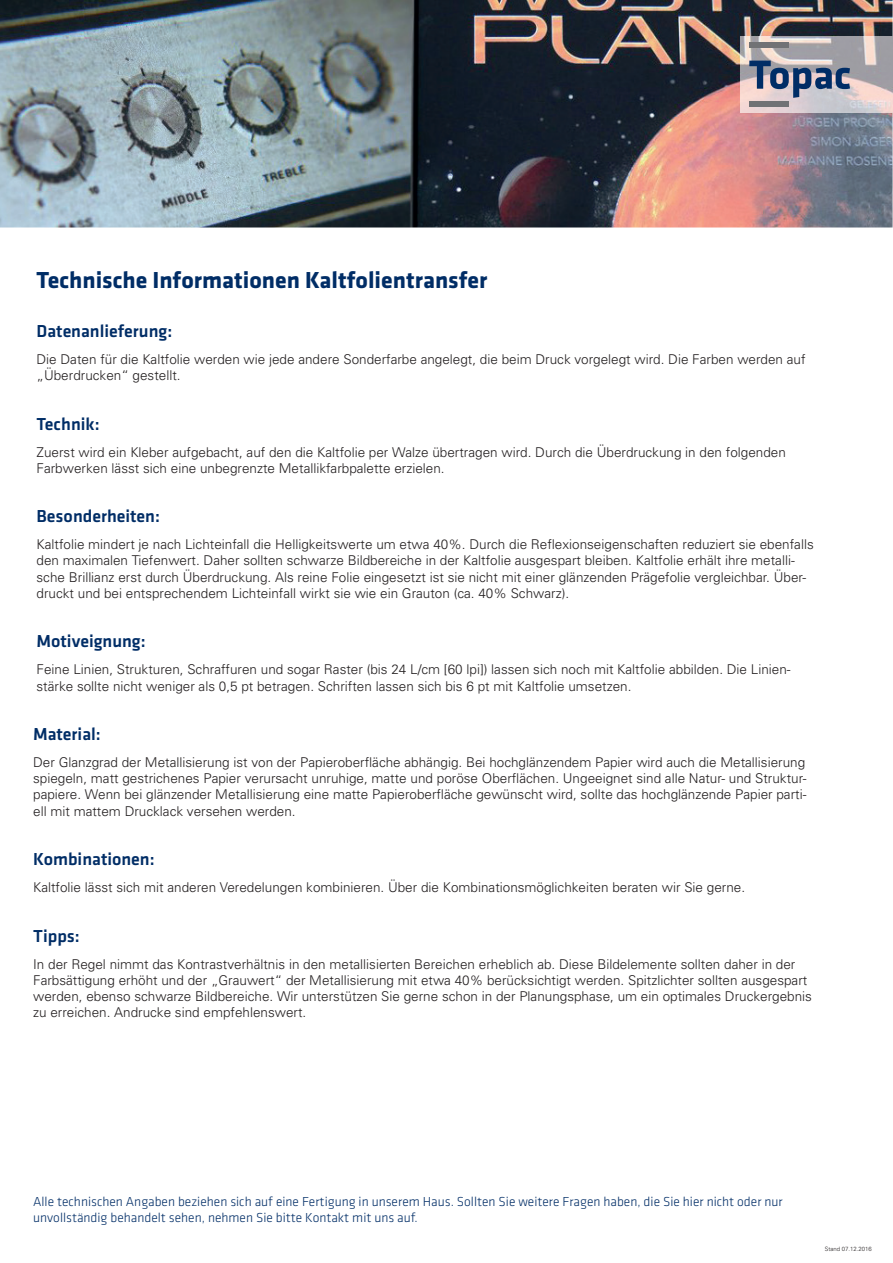
<style>
.page{position:relative;width:893px;height:1263px;background:#fff}
.page>*{position:absolute;margin:0;border:0;box-sizing:border-box;transform-origin:0 0}
.t1{font:700 24px "Klavika";color:#002d66}
.t2{font:500 18px "Klavika";color:#002d66}
.t3{font:300 13.5px/16.2px "Univers";color:#231f20}
.t4{font:300 13.5px/16.2px "Klavika";color:#002d66}
.t5{font:300 6px "Univers";color:#231f20}
</style>
<div class="page">
<img style="left:0;top:0;width:892px;height:227px">
<img style="left:741px;top:36px;width:151px;height:77px">
<svg style="left:749px;top:61px;width:101px;height:37px;background:#868da2"></svg>
<div style="left:749px;top:43px;width:40px;height:5px;background:#717275"></div>
<div style="left:749px;top:101px;width:40px;height:5px;background:#717275"></div>
<h1 class="t1" style="left:37px;top:263px;width:452px">Technische Informationen Kaltfolientransfer</h1>
<h2 class="t2" style="left:37px;top:319px;width:137px">Datenanlieferung:</h2>
<p class="t3" style="left:37px;top:351px;width:770px">Die Daten für die Kaltfolie werden wie jede andere Sonderfarbe angelegt, die beim Druck vorgelegt wird. Die Farben werden auf „Überdrucken“ gestellt.</p>
<h2 class="t2" style="left:37px;top:411px;width:65px">Technik:</h2>
<p class="t3" style="left:37px;top:443px;width:751px">Zuerst wird ein Kleber aufgebacht, auf den die Kaltfolie per Walze übertragen wird. Durch die Überdruckung in den folgenden<br>Farbwerken lässt sich eine unbegrenzte Metallikfarbpalette erzielen.</p>
<h2 class="t2" style="left:37px;top:504px;width:125px">Besonderheiten:</h2>
<p class="t3" style="left:37px;top:536px;width:779px">Kaltfolie mindert je nach Lichteinfall die Helligkeitswerte um etwa 40%. Durch die Reflexionseigenschaften reduziert sie ebenfalls den maximalen Tiefenwert. Daher sollten schwarze Bildbereiche in der Kaltfolie ausgespart bleiben. Kaltfolie erhält ihre metalli&shy;sche Brillianz erst durch Überdruckung. Als reine Folie eingesetzt ist sie nicht mit einer glänzenden Prägefolie vergleichbar. Über&shy;druckt und bei entsprechendem Lichteinfall wirkt sie wie ein Grauton (ca. 40% Schwarz).</p>
<h2 class="t2" style="left:37px;top:629px;width:111px">Motiveignung:</h2>
<p class="t3" style="left:37px;top:661px;width:756px">Feine Linien, Strukturen, Schraffuren und sogar Raster (bis 24 L/cm [60 lpi]) lassen sich noch mit Kaltfolie abbilden. Die Linien&shy;stärke sollte nicht weniger als 0,5 pt betragen. Schriften lassen sich bis 6 pt mit Kaltfolie umsetzen.</p>
<h2 class="t2" style="left:33px;top:722px;width:69px">Material:</h2>
<p class="t3" style="left:33px;top:754px;width:775px;text-align:justify">Der Glanzgrad der Metallisierung ist von der Papieroberfläche abhängig. Bei hochglänzendem Papier wird auch die Metallisierung spiegeln, matt gestrichenes Papier verursacht unruhige, matte und poröse Oberflächen. Ungeeignet sind alle Natur- und Struktur&shy;papiere. Wenn bei glänzender Metallisierung eine matte Papieroberfläche gewünscht wird, sollte das hochglänzende Papier parti&shy;ell mit mattem Drucklack versehen werden.</p>
<h2 class="t2" style="left:33px;top:847px;width:123px">Kombinationen:</h2>
<p class="t3" style="left:33px;top:879px;width:713px">Kaltfolie lässt sich mit anderen Veredelungen kombinieren. Über die Kombinationsmöglichkeiten beraten wir Sie gerne.</p>
<h2 class="t2" style="left:33px;top:923px;width:48px">Tipps:</h2>
<p class="t3" style="left:33px;top:955px;width:780px">In der Regel nimmt das Kontrastverhältnis in den metallisierten Bereichen erheblich ab. Diese Bildelemente sollten daher in der Farbsättigung erhöht und der „Grauwert“ der Metallisierung mit etwa 40% berücksichtigt werden. Spitzlichter sollten ausgespart werden, ebenso schwarze Bildbereiche. Wir unterstützen Sie gerne schon in der Planungsphase, um ein optimales Druckergebnis zu erreichen. Andrucke sind empfehlenswert.</p>
<p class="t4" style="left:33px;top:1193px;width:751px">Alle technischen Angaben beziehen sich auf eine Fertigung in unserem Haus. Sollten Sie weitere Fragen haben, die Sie hier nicht oder nur unvollständig behandelt sehen, nehmen Sie bitte Kontakt mit uns auf.</p>
<p class="t5" style="left:825px;top:1245px;width:49px">Stand 07.12.2016</p>
</div>
